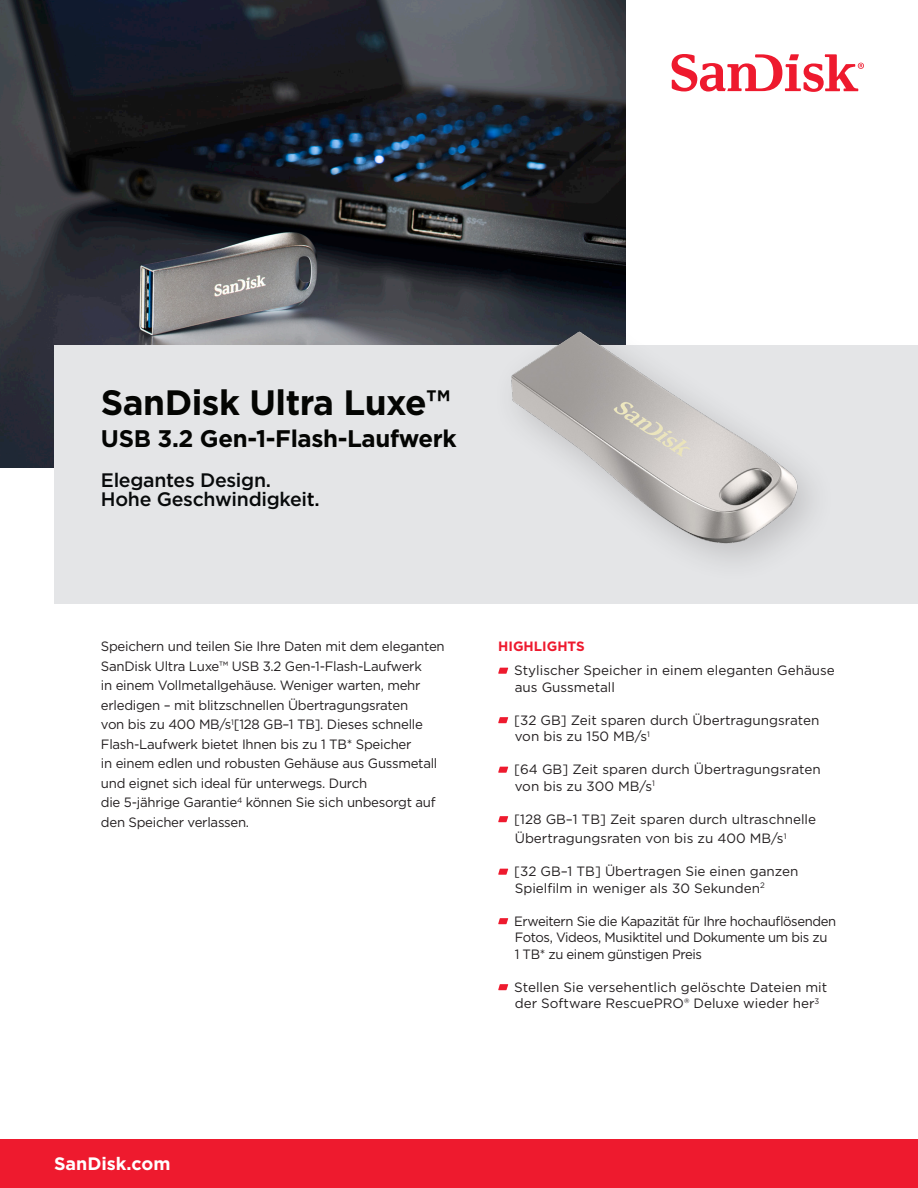
<style>
.page{position:relative;width:918px;height:1188px;background:#fff}
.page>*{position:absolute;margin:0;border:0;box-sizing:border-box;transform-origin:0 0}
.Front_Title_Name{font:700 35.25px "Gotham";letter-spacing:-.015em;color:#040503}
.Front_Title_Name-2{font:700 24px "Gotham";letter-spacing:-.015em;color:#040503}
.Front_Subhead_title{font:500 19.5px/19.5px "Gotham";letter-spacing:-.015em;color:#080a0b}
.t1{font:700 18px "Gotham";color:#fff}
.Body-text_run{font:13.5px/19.5px "Gotham";letter-spacing:-.02em;color:#231f20}
.Body-text_run-2{font:13.5px/16.5px "Gotham";color:#231f20}
.t2{font:700 13.5px "Gotham";color:#ee1a2e}
.s1{color:#000}
</style>
<div class="page">
<img style="left:0;top:0;width:625px;height:468px">
<div style="left:0;top:1139px;width:918px;height:49px;background:#ee1a2e"></div>
<div style="left:54px;top:345px;width:863px;height:259px;background:#e4e5e7"></div>
<div style="left:490px;top:312px;width:348px;height:273px;background:#231f20;opacity:.2"></div>
<img style="left:493px;top:277px;width:321px;height:308px">
<svg style="left:672px;top:54px;width:192px;height:38px"></svg>
<svg style="left:498px;top:668px;width:10px;height:6px"></svg>
<svg style="left:498px;top:717px;width:10px;height:6px"></svg>
<svg style="left:498px;top:767px;width:10px;height:6px"></svg>
<svg style="left:498px;top:816px;width:10px;height:6px"></svg>
<svg style="left:498px;top:869px;width:10px;height:6px"></svg>
<svg style="left:498px;top:918px;width:10px;height:6px"></svg>
<svg style="left:498px;top:984px;width:10px;height:6px"></svg>
<p class="Front_Title_Name" style="left:101px;top:379px;width:351px">SanDisk Ultra Luxe™</p>
<p class="Front_Title_Name-2" style="left:101px;top:423px;width:357px">USB 3.2 Gen-1-Flash-Laufwerk</p>
<p class="Front_Subhead_title" style="left:101px;top:470px;width:220px">Elegantes Design.<br>Hohe Geschwindigkei<span class="s1">t.</span></p>
<p class="Body-text_run" style="left:101px;top:636px;width:345px">Speichern und teilen Sie Ihre Daten mit dem eleganten SanDisk Ultra Luxe™ USB 3.2 Gen-1-Flash-Laufwerk<br>in einem Vollmetallgehäuse. Weniger warten, mehr erledigen – mit blitzschnellen Übertragungsraten<br>von bis zu 400 MB/s<sup>1</sup>[128 GB–1 TB]. Dieses schnelle Flash-Laufwerk bietet Ihnen bis zu 1 TB* Speicher<br>in einem edlen und robusten Gehäuse aus Gussmetall und eignet sich ideal für unterwegs. Durch<br>die 5-jährige Garantie<sup>4</sup> können Sie sich unbesorgt auf den Speicher verlassen.</p>
<p class="t2" style="left:498px;top:637px;width:88px">HIGHLIGHTS</p>
<p class="Body-text_run-2" style="left:514px;top:662px;width:322px">Stylischer Speicher in einem eleganten Gehäuse aus Gussmetall</p>
<p class="Body-text_run-2" style="left:514px;top:711px;width:307px">[32 GB] Zeit sparen durch Übertragungsraten von bis zu 150 MB/s<sup>1</sup></p>
<p class="Body-text_run-2" style="left:514px;top:761px;width:308px">[64 GB] Zeit sparen durch Übertragungsraten von bis zu 300 MB/s<sup>1</sup></p>
<p class="Body-text_run-2" style="left:514px;top:809px;width:303px;line-height:19.5px">[128 GB–1 TB] Zeit sparen durch ultraschnelle<br>Übertragungsraten von bis zu 400 MB/s<sup>1</sup></p>
<p class="Body-text_run-2" style="left:514px;top:863px;width:286px">[32 GB–1 TB] Übertragen Sie einen ganzen<br>Spielfilm in weniger als 30 Sekunden<sup>2</sup></p>
<p class="Body-text_run" style="left:514px;top:912px;width:323px;line-height:16.5px">Erweitern Sie die Kapazität für Ihre hochauflösenden<br>Fotos, Videos, Musiktitel und Dokumente um bis zu<br>1 TB* zu einem günstigen Preis</p>
<p class="Body-text_run-2" style="left:514px;top:978px;width:315px">Stellen Sie versehentlich gelöschte Dateien mit der Software RescuePRO® Deluxe wieder her<sup>3</sup></p>
<p class="t1" style="left:54px;top:1152px;width:118px">SanDisk.com</p>
</div>
